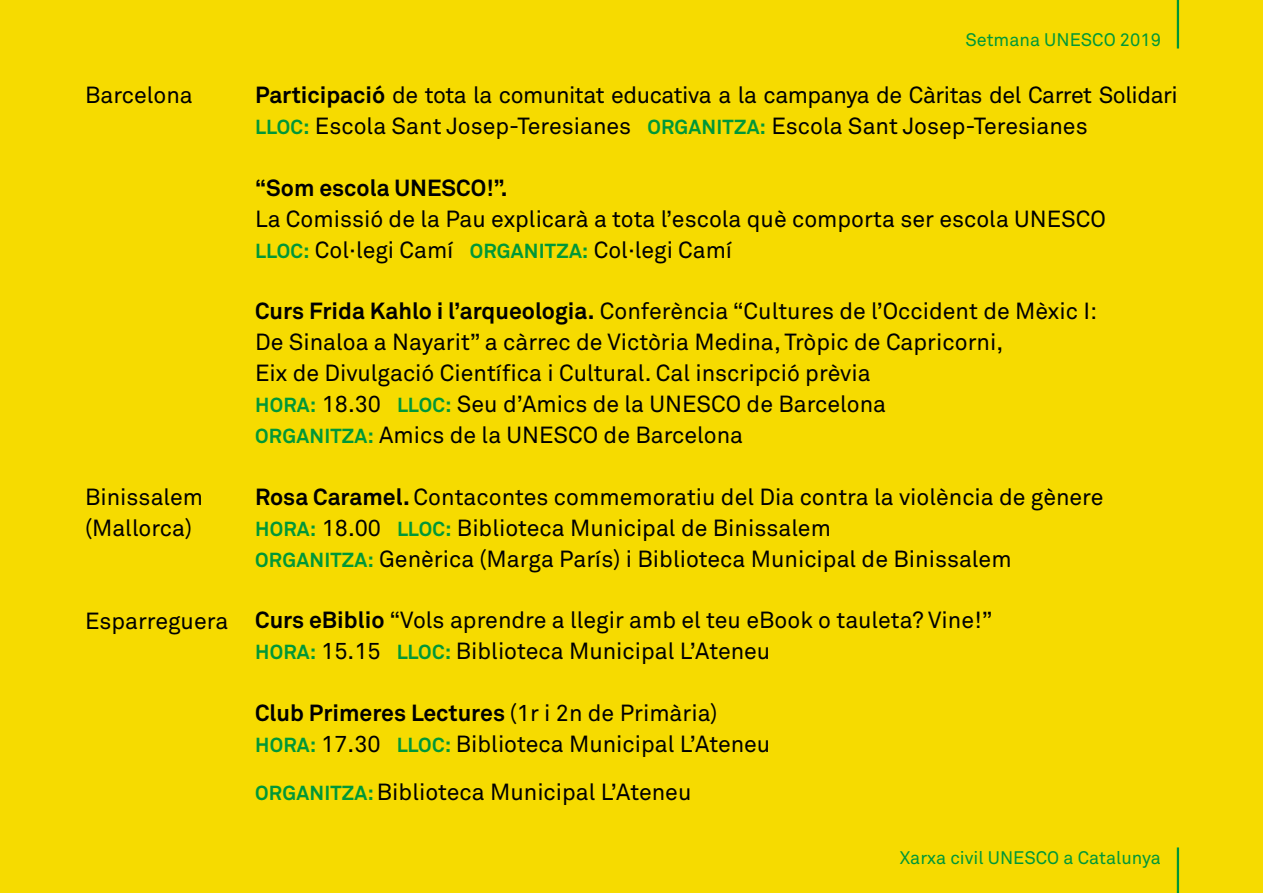
<style>
.page{position:relative;width:1263px;height:893px;background:#f6db00}
.page>*{position:absolute;margin:0;border:0;box-sizing:border-box;transform-origin:0 0}
.t1{font:23.1px/30.9px "Akkurat Std";color:#000}
.t2{font:23.1px/30.9px "Akkurat Std";letter-spacing:-.02em;color:#000}
.t3{font:700 23.1px "Akkurat Std";color:#000}
.t4{font:18px "Akkurat Std";color:#009738}
.s1{font-weight:700}
.s2{font-weight:700;font-size:20.1px;color:#009738}
</style>
<div class="page">
<hr style="left:1177px;top:0;width:2px;height:49px;background:#009738">
<hr style="left:1177px;top:847px;width:2px;height:46px;background:#009738">
<p class="t1" style="left:85px;top:80px;width:109px">Barcelona</p>
<p class="t1" style="left:85px;top:481px;width:120px">Binissalem (Mallorca)</p>
<p class="t1" style="left:85px;top:605px;width:145px">Esparreguera</p>
<p class="t4" style="left:965px;top:30px;width:197px">Setmana UNESCO 2019</p>
<p class="t2" style="left:255px;top:80px;width:924px"><span class="s1">Participació</span> de tota la comunitat educativa a la campanya de Càritas del Carret Solidari<br><span class="s2">LLOC:</span> Escola Sant Josep-Teresianes <span class="s2">ORGANITZA:</span> Escola Sant Josep-Teresianes</p>
<p class="t3" style="left:255px;top:173px;width:254px">“Som escola UNESCO!”.</p>
<p class="t1" style="left:255px;top:203px;width:852px">La Comissió de la Pau explicarà a tota l’escola què comporta ser escola UNESCO<br><span class="s2">LLOC:</span> Col·legi Camí <span class="s2">ORGANITZA:</span> Col·legi Camí</p>
<p class="t1" style="left:255px;top:296px;width:843px"><span class="s1">Curs Frida Kahlo i l’arqueologia.</span> Conferència “Cultures de l’Occident de Mèxic I:<br>De Sinaloa a Nayarit” a càrrec de Victòria Medina, Tròpic de Capricorni,<br>Eix de Divulgació Científica i Cultural. Cal inscripció prèvia<br><span class="s2">HORA:</span> 18.30 <span class="s2">LLOC:</span> Seu d’Amics de la UNESCO de Barcelona<br><span class="s2">ORGANITZA:</span> Amics de la UNESCO de Barcelona</p>
<p class="t1" style="left:255px;top:481px;width:850px"><span class="s1">Rosa Caramel.</span> Contacontes commemoratiu del Dia contra la violència de gènere<br><span class="s2">HORA:</span> 18.00 <span class="s2">LLOC:</span> Biblioteca Municipal de Binissalem<br><span class="s2">ORGANITZA:</span> Genèrica (Marga París) i Biblioteca Municipal de Binissalem</p>
<p class="t1" style="left:255px;top:605px;width:739px"><span class="s1">Curs eBiblio</span> “Vols aprendre a llegir amb el teu eBook o tauleta? Vine!”<br><span class="s2">HORA:</span> 15.15 <span class="s2">LLOC:</span> Biblioteca Municipal L’Ateneu</p>
<p class="t1" style="left:255px;top:698px;width:517px"><span class="s1">Club Primeres Lectures</span> (1r i 2n de Primària)<br><span class="s2">HORA:</span> 17.30 <span class="s2">LLOC:</span> Biblioteca Municipal L’Ateneu</p>
<p class="t1" style="left:255px;top:777px;width:438px"><span class="s2">ORGANITZA:</span> Biblioteca Municipal L’Ateneu</p>
<p class="t4" style="left:900px;top:847px;width:262px">Xarxa civil UNESCO a Catalunya</p>
</div>
